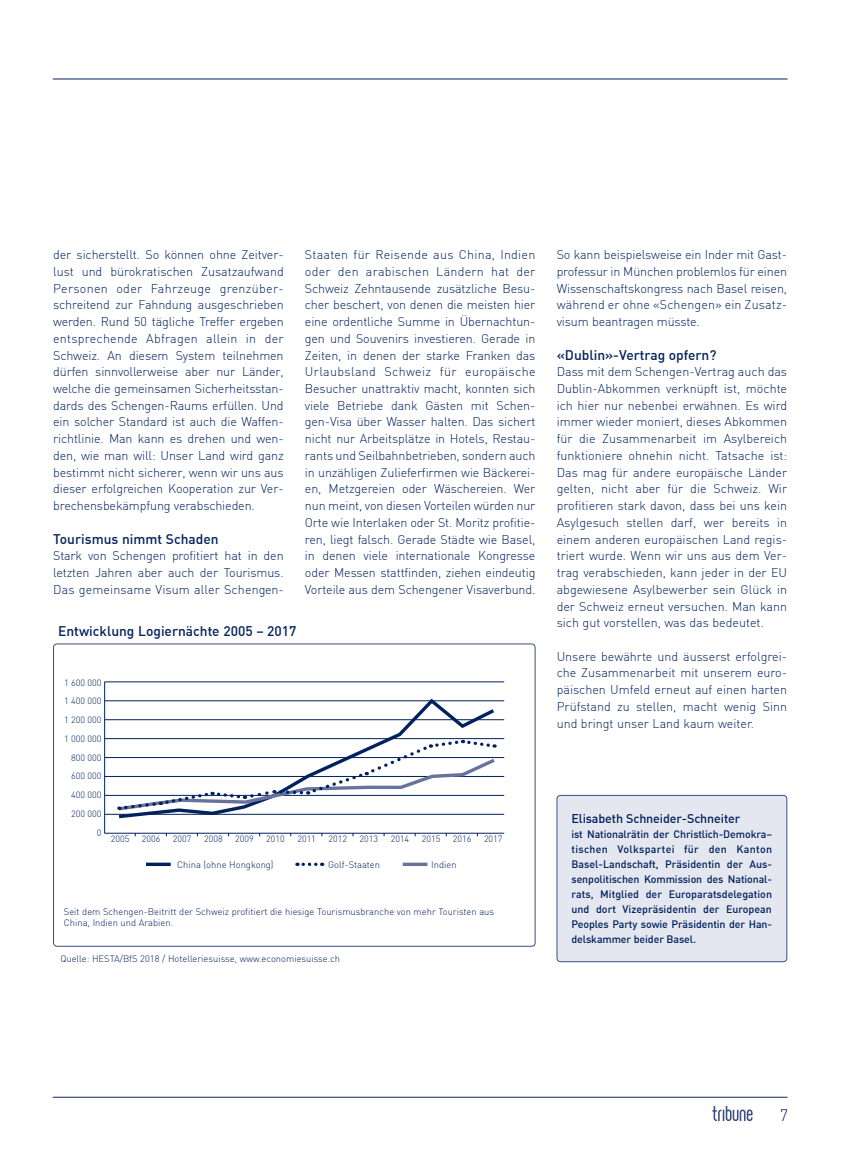
<style>
.page{position:relative;width:851px;height:1170px;background:#fff}
.page>*{position:absolute;margin:0;border:0;box-sizing:border-box;transform-origin:0 0}
.t1{font:300 16.25px "DIN";color:#00215d}
.ZwischentitelNEU{font:500 13.75px "DIN";color:#00215d}
.Body_Text{font:300 12.5px/16.8px "DIN";color:#00215d;text-align:justify}
.Autorenbox{font:500 12.5px "DIN";letter-spacing:-.01em;color:#00215d}
.Autorenbox-2{font:500 10.62px/15px "DIN";letter-spacing:-.01em;color:#00215d;text-align:justify}
.Legende_Diagramm{font:300 9.38px/11.2px "DIN";color:#00215d}
.Bildquelle_oder_Foto{font:300 9.38px "DIN";color:#00215d}
.t2{font:300 9px "DIN";color:#00215d}
</style>
<div class="page">
<hr style="left:53px;top:78px;width:734px;height:2px;background:#3c4f81">
<hr style="left:53px;top:1096px;width:734px;height:1px;background:#3c4f81">
<img style="left:712px;top:1105px;width:40px;height:16px">
<div style="left:557px;top:795px;width:229px;height:166px;background:#e5e7f0;border-radius:4px"></div>
<div style="left:556px;top:795px;width:231px;height:166px;border:1px solid #3c4f81;border-radius:4px"></div>
<div style="left:53px;top:643px;width:482px;height:303px;border:1px solid #3c4f81;border-radius:4px"></div>
<hr style="left:105px;top:681px;width:399px;height:1px;background:#00215d">
<hr style="left:104px;top:681px;width:1px;height:152px;background:#00215d">
<hr style="left:105px;top:700px;width:399px;height:1px;background:#00215d">
<hr style="left:105px;top:719px;width:399px;height:1px;background:#00215d">
<hr style="left:105px;top:738px;width:399px;height:1px;background:#00215d">
<hr style="left:105px;top:757px;width:399px;height:1px;background:#00215d">
<hr style="left:105px;top:776px;width:399px;height:1px;background:#00215d">
<hr style="left:105px;top:795px;width:399px;height:1px;background:#00215d">
<hr style="left:105px;top:814px;width:399px;height:1px;background:#00215d">
<hr style="left:105px;top:833px;width:399px;height:1px;background:#00215d">
<svg style="left:146px;top:862px;width:25px;height:4px"></svg>
<svg style="left:297px;top:862px;width:25px;height:4px"></svg>
<svg style="left:402px;top:862px;width:25px;height:4px"></svg>
<svg style="left:115px;top:698px;width:383px;height:121px"></svg>
<svg style="left:115px;top:738px;width:383px;height:74px"></svg>
<p class="Body_Text" style="left:305px;top:246px;width:232px">Staaten für Reisende aus China, Indien oder den arabischen Ländern hat der Schweiz Zehntausende zusätzliche Besu&shy;cher beschert, von denen die meisten hier eine ordentliche Summe in Übernachtun&shy;gen und Souvenirs investieren. Gerade in Zeiten, in denen der starke Franken das Urlaubsland Schweiz für europäische Besucher unattraktiv macht, konnten sich viele Betriebe dank Gästen mit Schen&shy;gen-Visa über Wasser halten. Das sichert nicht nur Arbeitsplätze in Hotels, Restau&shy;rants und Seilbahnbetrieben, sondern auch in unzähligen Zulieferfirmen wie Bäckerei&shy;en, Metzgereien oder Wäschereien. Wer nun meint, von diesen Vorteilen würden nur Orte wie Interlaken oder St. Moritz profitie&shy;ren, liegt falsch. Gerade Städte wie Basel, in denen viele internationale Kongresse oder Messen stattfinden, ziehen eindeutig Vorteile aus dem Schengener Visaverbund.</p>
<p class="Body_Text" style="left:556px;top:246px;width:232px;text-align:left">So kann beispielsweise ein Inder mit Gast&shy;professur in München problemlos für einen Wissenschaftskongress nach Basel reisen, während er ohne «Schengen» ein Zusatz&shy;visum beantragen müsste.</p>
<p class="Body_Text" style="left:53px;top:246px;width:232px">der sicherstellt. So können ohne Zeitver&shy;lust und bürokratischen Zusatzaufwand Personen oder Fahrzeuge grenzüber&shy;schreitend zur Fahndung ausgeschrieben werden. Rund 50 tägliche Treffer ergeben entsprechende Abfragen allein in der Schweiz. An diesem System teilnehmen dürfen sinnvollerweise aber nur Länder, welche die gemeinsamen Sicherheitsstan&shy;dards des Schengen-Raums erfüllen. Und ein solcher Standard ist auch die Waffen&shy;richtlinie. Man kann es drehen und wen&shy;den, wie man will: Unser Land wird ganz bestimmt nicht sicherer, wenn wir uns aus dieser erfolgreichen Kooperation zur Ver&shy;brechensbekämpfung verabschieden.</p>
<p class="ZwischentitelNEU" style="left:53px;top:530px;width:167px">Tourismus nimmt Schaden</p>
<p class="Body_Text" style="left:53px;top:547px;width:232px">Stark von Schengen profitiert hat in den letzten Jahren aber auch der Tourismus.<br>Das gemeinsame Visum aller Schengen-</p>
<p class="ZwischentitelNEU" style="left:556px;top:346px;width:161px">«Dublin»-Vertrag opfern?</p>
<p class="Body_Text" style="left:556px;top:363px;width:232px;text-align:left">Dass mit dem Schengen-Vertrag auch das Dublin-Abkommen verknüpft ist, möchte ich hier nur nebenbei erwähnen. Es wird immer wieder moniert, dieses Abkommen für die Zusammenarbeit im Asylbereich funktioniere ohnehin nicht. Tatsache ist:<br>Das mag für andere europäische Länder gelten, nicht aber für die Schweiz. Wir profitieren stark davon, dass bei uns kein Asylgesuch stellen darf, wer bereits in einem anderen europäischen Land regis&shy;triert wurde. Wenn wir uns aus dem Ver&shy;trag verabschieden, kann jeder in der EU abgewiesene Asylbewerber sein Glück in der Schweiz erneut versuchen. Man kann sich gut vorstellen, was das bedeutet.</p>
<p class="Body_Text" style="left:556px;top:647px;width:232px">Unsere bewährte und äusserst erfolgrei&shy;che Zusammenarbeit mit unserem euro&shy;päischen Umfeld erneut auf einen harten Prüfstand zu stellen, macht wenig Sinn und bringt unser Land kaum weiter.</p>
<p class="ZwischentitelNEU" style="left:58px;top:622px;width:240px">Entwicklung Logiernächte 2005 – 2017</p>
<p class="t2" style="left:64px;top:676px;width:39px">1 600 000</p>
<p class="t2" style="left:64px;top:695px;width:39px">1 400 000</p>
<p class="t2" style="left:64px;top:714px;width:39px">1 200 000</p>
<p class="t2" style="left:64px;top:733px;width:39px">1 000 000</p>
<p class="t2" style="left:71px;top:751px;width:32px">800 000</p>
<p class="t2" style="left:71px;top:770px;width:32px">600 000</p>
<p class="t2" style="left:71px;top:789px;width:32px">400 000</p>
<p class="t2" style="left:71px;top:808px;width:32px">200 000</p>
<p class="t2" style="left:97px;top:827px;width:6px">0</p>
<p class="Autorenbox" style="left:571px;top:810px;width:170px">Elisabeth Schneider-Schneiter</p>
<p class="Autorenbox-2" style="left:571px;top:826px;width:202px">ist Nationalrätin der Christlich-Demokra– tischen Volkspartei für den Kanton Basel-Landschaft, Präsidentin der Aus&shy;senpolitischen Kommission des National&shy;rats, Mitglied der Europaratsdelegation und dort Vizepräsidentin der European Peoples Party sowie Präsidentin der Han&shy;delskammer beider Basel.</p>
<p class="t2" style="left:111px;top:833px;width:20px">2005</p>
<p class="t2" style="left:142px;top:833px;width:20px">2006</p>
<p class="t2" style="left:173px;top:833px;width:20px">2007</p>
<p class="t2" style="left:204px;top:833px;width:20px">2008</p>
<p class="t2" style="left:235px;top:833px;width:20px">2009</p>
<p class="t2" style="left:266px;top:833px;width:20px">2010</p>
<p class="t2" style="left:297px;top:833px;width:20px">2011</p>
<p class="t2" style="left:328px;top:833px;width:20px">2012</p>
<p class="t2" style="left:359px;top:833px;width:20px">2013</p>
<p class="t2" style="left:390px;top:833px;width:20px">2014</p>
<p class="t2" style="left:421px;top:833px;width:20px">2015</p>
<p class="t2" style="left:453px;top:833px;width:20px">2016</p>
<p class="t2" style="left:484px;top:833px;width:20px">2017</p>
<p class="Legende_Diagramm" style="left:177px;top:858px;width:98px">China (ohne Hongkong)</p>
<p class="Legende_Diagramm" style="left:328px;top:858px;width:53px">Golf-Staaten</p>
<p class="Legende_Diagramm" style="left:431px;top:858px;width:27px">Indien</p>
<p class="Legende_Diagramm" style="left:64px;top:905px;width:431px">Seit dem Schengen-Beitritt der Schweiz profitiert die hiesige Tourismusbranche von mehr Touristen aus<br>China, Indien und Arabien.</p>
<p class="Bildquelle_oder_Foto" style="left:60px;top:952px;width:281px">Quelle: HESTA/BfS 2018 / Hotelleriesuisse, www.economiesuisse.ch</p>
<h1 class="t1" style="left:779px;top:1105px;width:10px">7</h1>
</div>
